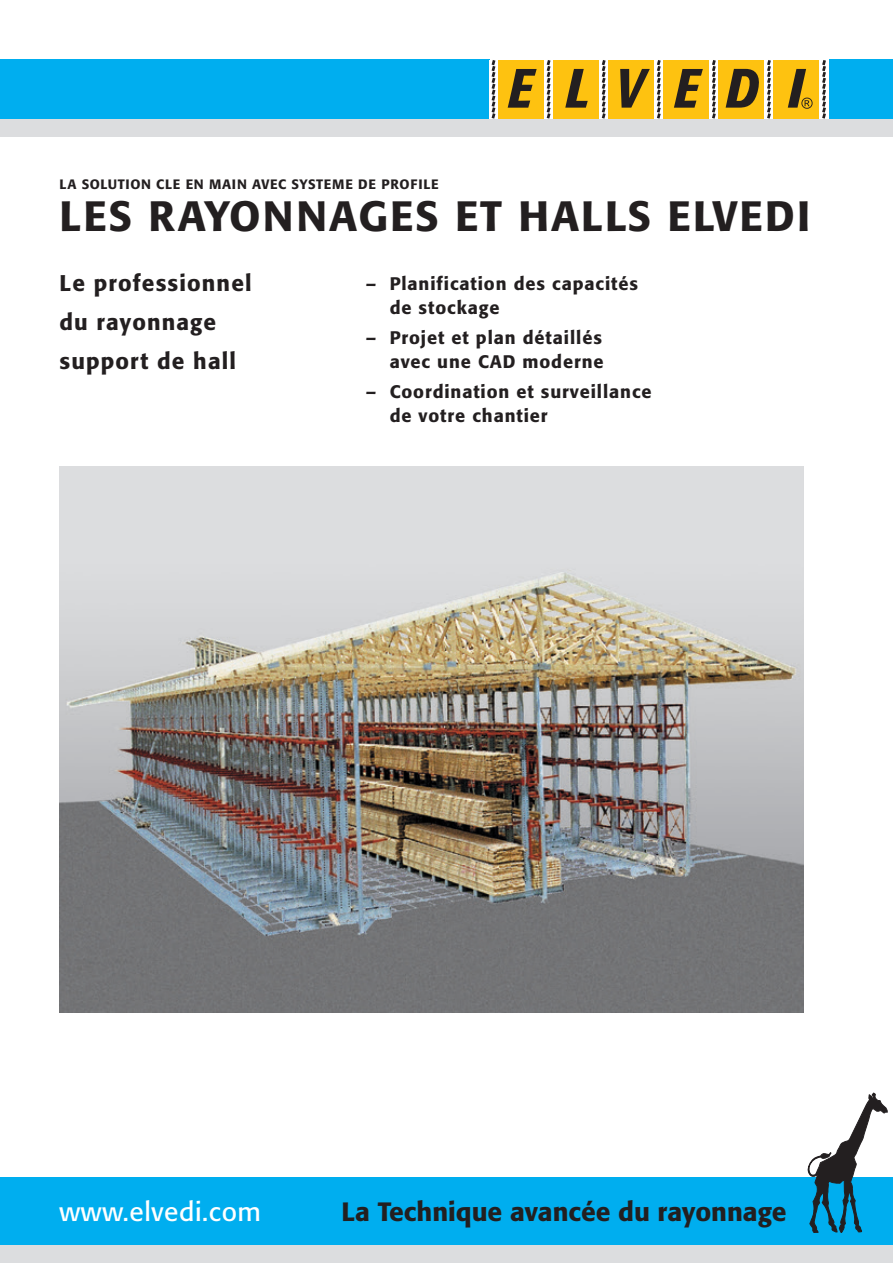
<style>
.page{position:relative;width:893px;height:1263px;background:#fff}
.page>*{position:absolute;margin:0;border:0;box-sizing:border-box;transform-origin:0 0}
.t1{font:500 42px "Formata";letter-spacing:.05em;color:#231f20}
.t2{font:500 26.25px "Formata";color:#231f20}
.t3{font:26.25px "Formata";letter-spacing:.025em;color:#fff}
.t4{font:500 22.5px/39px "Formata";letter-spacing:.05em;color:#231f20}
.t5{font:500 18px/24px "Formata";letter-spacing:.05em;color:#231f20}
.t6{font:500 13.5px "Formata";letter-spacing:.05em;color:#231f20}
</style>
<div class="page">
<div style="left:0;top:1178px;width:893px;height:68px;background:#00aeef"></div>
<div style="left:0;top:60px;width:489px;height:59px;background:#00aeef"></div>
<svg style="left:822px;top:60px;width:4px;height:59px"></svg>
<div style="left:773px;top:60px;width:46px;height:59px;background:#fec210"></div>
<div style="left:498px;top:60px;width:46px;height:59px;background:#fec210"></div>
<svg style="left:492px;top:60px;width:3px;height:59px"></svg>
<svg style="left:508px;top:60px;width:305px;height:59px"></svg>
<div style="left:829px;top:60px;width:64px;height:59px;background:#00aeef"></div>
<img style="left:60px;top:466px;width:744px;height:546px">
<div style="left:0;top:119px;width:893px;height:17px;background:#dcdddf"></div>
<div style="left:0;top:1246px;width:893px;height:17px;background:#dcdddf"></div>
<svg style="left:808px;top:1093px;width:79px;height:140px"></svg>
<p class="t6" style="left:60px;top:176px;width:381px">LA SOLUTION CLE EN MAIN AVEC SYSTEME DE PROFILE</p>
<h1 class="t1" style="left:60px;top:191px;width:752px">LES RAYONNAGES ET HALLS ELVEDI</h1>
<p class="t4" style="left:60px;top:263px;width:194px">Le professionnel du rayonnage support de hall</p>
<p class="t5" style="left:390px;top:271px;width:250px;text-indent:-24px">– Planification des capacités de stockage</p>
<p class="t5" style="left:366px;top:325px;width:239px;text-align:right">– Projet et plan détaillés avec une CAD moderne</p>
<p class="t5" style="left:390px;top:379px;width:264px;text-indent:-24px">– Coordination et surveillance de votre chantier</p>
<h2 class="t3" style="left:60px;top:1196px;width:203px">www.elvedi.com</h2>
<h2 class="t2" style="left:342px;top:1196px;width:447px">La Technique avancée du rayonnage</h2>
</div>
